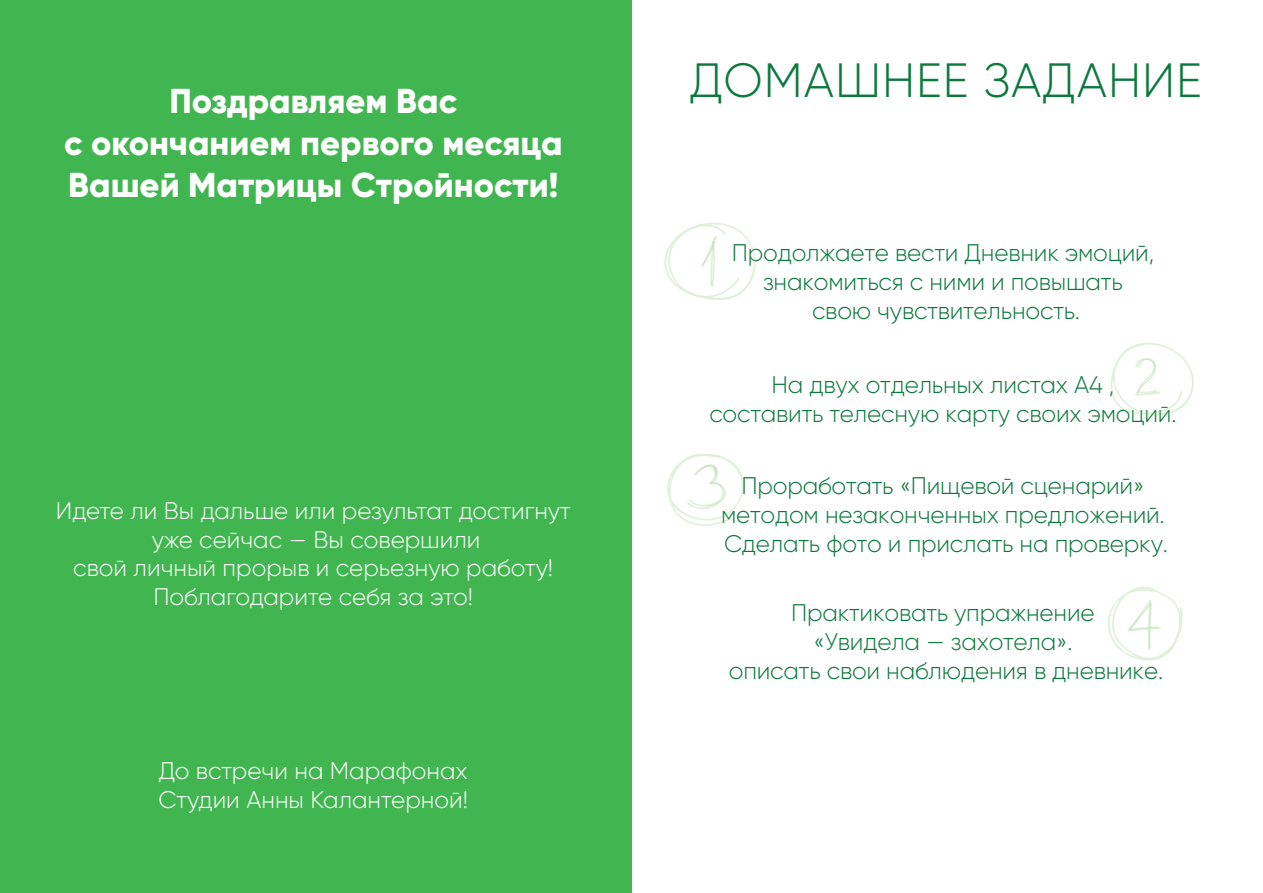
<style>
.page{position:relative;width:1263px;height:893px;background:#fff}
.page>*{position:absolute;margin:0;border:0;box-sizing:border-box;transform-origin:0 0}
.t1{font:300 48px "Gilroy";letter-spacing:.02em;color:#0c793d}
.t2{font:800 34.5px/42px "Gilroy";color:#fff;text-align:center}
.t3{font:300 24px/28.8px "Gilroy";letter-spacing:-.01em;color:#0c793d;text-align:center}
.t4{font:300 24px/28.8px "Gilroy";color:#fff;text-align:center}
</style>
<div class="page">
<svg style="left:667px;top:454px;width:77px;height:72px"></svg>
<svg style="left:1108px;top:587px;width:74px;height:74px"></svg>
<svg style="left:1111px;top:343px;width:83px;height:72px"></svg>
<svg style="left:664px;top:223px;width:91px;height:77px"></svg>
<div style="left:0;top:0;width:632px;height:893px;background:#41b650"></div>
<h2 class="t2" style="left:64px;top:80px;width:500px">Поздравляем Вас<br>с окончанием первого месяца<br>Вашей Матрицы Стройности!</h2>
<p class="t4" style="left:56px;top:496px;width:516px">Идете ли Вы дальше или результат достигнут уже сейчас — Вы совершили<br>свой личный прорыв и серьезную работу!<br>Поблагодарите себя за это!</p>
<p class="t4" style="left:158px;top:756px;width:311px;text-align:left">До встречи на Марафонах<br>Студии Анны Калантерной!</p>
<h1 class="t1" style="left:690px;top:51px;width:514px">ДОМАШНЕЕ ЗАДАНИЕ</h1>
<p class="t3" style="left:732px;top:238px;width:424px">Продолжаете вести Дневник эмоций, знакомиться с ними и повышать свою чувствительность.</p>
<p class="t3" style="left:709px;top:370px;width:469px">На двух отдельных листах А4 ,<br>составить телесную карту своих эмоций.</p>
<p class="t3" style="left:721px;top:471px;width:448px">Проработать «Пищевой сценарий» методом незаконченных предложений.<br>Сделать фото и прислать на проверку.</p>
<p class="t3" style="left:729px;top:598px;width:436px">Практиковать упражнение<br>«Увидела — захотела».<br>описать свои наблюдения в дневнике.</p>
</div>
